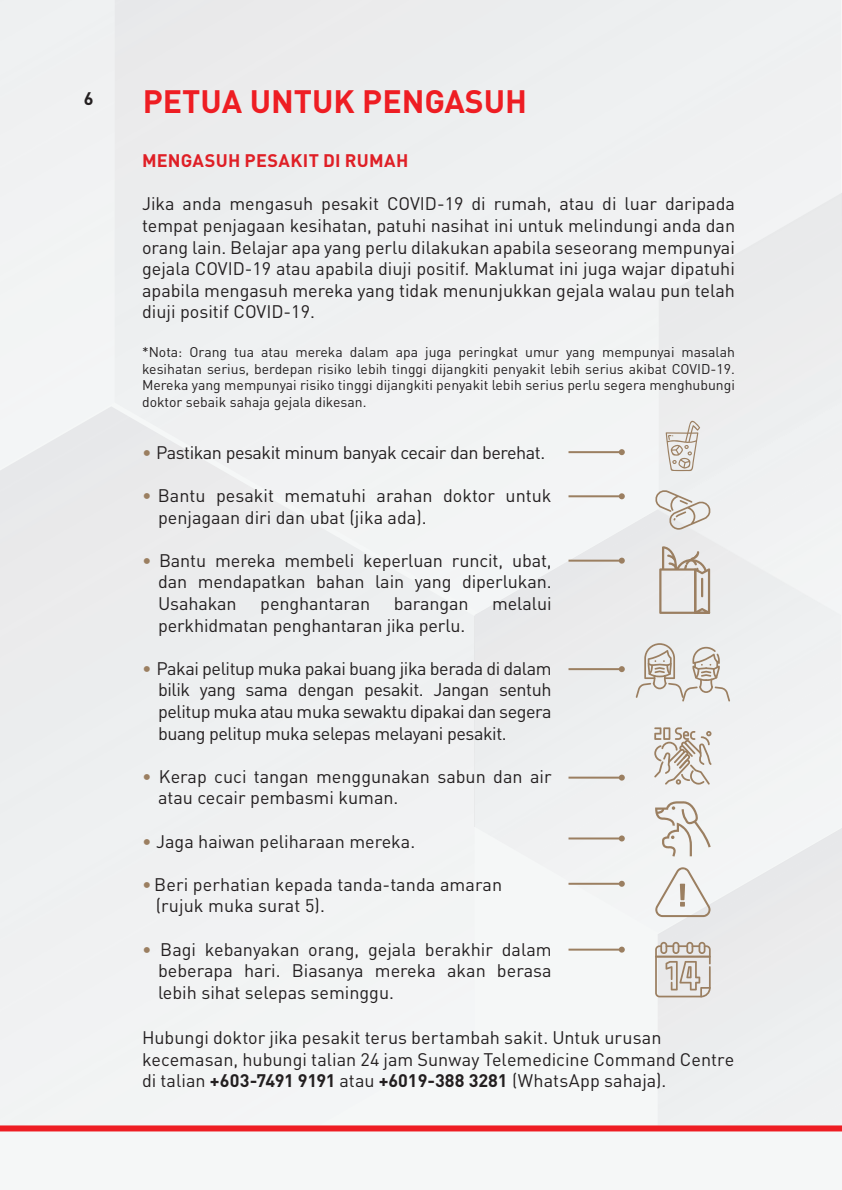
<style>
.page{position:relative;width:842px;height:1190px;background:#f5f7f7}
.page>*{position:absolute;margin:0;border:0;box-sizing:border-box;transform-origin:0 0}
.t1{font:700 32px "DIN Pro";color:#ee1d23}
.t2{font:18px/21.6px "DIN Pro";color:#231f20;text-align:justify}
.t3{font:18px "DIN Pro";letter-spacing:-.025em;color:#231f20}
.t4{font:700 18px "DIN Pro";letter-spacing:.015em;color:#df1f26}
.t5{font:700 18px "DIN Pro";color:#231f20}
.t6{font:14px/16.8px "DIN Pro";color:#231f20;text-align:justify}
.s1{color:#9b7f61}
.s2{font-weight:700}
</style>
<div class="page">
<img style="left:659px;top:510px;width:182px;height:105px">
<img style="left:475px;top:616px;width:1px;height:211px">
<div style="left:114px;top:409px;width:545px;height:203px;background:#ebeced"></div>
<img style="left:576px;top:271px;width:130px;height:274px">
<img style="left:123px;top:408px;width:454px;height:69px">
<img style="left:241px;top:475px;width:336px;height:70px">
<img style="left:359px;top:543px;width:238px;height:69px">
<div style="left:659px;top:194px;width:182px;height:295px;background:#ecedee"></div>
<div style="left:0;top:1125px;width:842px;height:6px;background:#ee1d23"></div>
<hr style="left:568px;top:949px;width:54px;height:2px;background:#9b7f61">
<svg style="left:619px;top:947px;width:6px;height:6px"></svg>
<hr style="left:568px;top:560px;width:54px;height:2px;background:#9b7f61">
<svg style="left:619px;top:558px;width:6px;height:6px"></svg>
<hr style="left:568px;top:451px;width:54px;height:2px;background:#9b7f61">
<svg style="left:619px;top:449px;width:6px;height:6px"></svg>
<hr style="left:568px;top:495px;width:54px;height:2px;background:#9b7f61">
<svg style="left:619px;top:493px;width:6px;height:6px"></svg>
<hr style="left:568px;top:668px;width:54px;height:2px;background:#9b7f61">
<svg style="left:619px;top:666px;width:6px;height:6px"></svg>
<hr style="left:568px;top:777px;width:54px;height:2px;background:#9b7f61">
<svg style="left:619px;top:775px;width:6px;height:6px"></svg>
<svg style="left:659px;top:546px;width:51px;height:68px"></svg>
<svg style="left:636px;top:643px;width:94px;height:58px"></svg>
<svg style="left:654px;top:727px;width:58px;height:58px"></svg>
<svg style="left:666px;top:417px;width:34px;height:54px"></svg>
<svg style="left:655px;top:942px;width:56px;height:55px"></svg>
<svg style="left:475px;top:801px;width:366px;height:132px"></svg>
<svg style="left:655px;top:489px;width:56px;height:41px"></svg>
<p class="t5" style="left:84px;top:87px;width:11px">6</p>
<h1 class="t1" style="left:143px;top:80px;width:386px">PETUA UNTUK PENGASUH</h1>
<p class="t4" style="left:142px;top:148px;width:268px">MENGASUH PESAKIT DI RUMAH</p>
<p class="t2" style="left:142px;top:192px;width:595px">Jika anda mengasuh pesakit COVID-19 di rumah, atau di luar daripada tempat penjagaan kesihatan, patuhi nasihat ini untuk melindungi anda dan orang lain. Belajar apa yang perlu dilakukan apabila seseorang mempunyai gejala COVID-19 atau apabila diuji positif. Maklumat ini juga wajar dipatuhi apabila mengasuh mereka yang tidak menunjukkan gejala walau pun telah diuji positif COVID-19.</p>
<p class="t6" style="left:142px;top:343px;width:594px">*Nota: Orang tua atau mereka dalam apa juga peringkat umur yang mempunyai masalah kesihatan serius, berdepan risiko lebih tinggi dijangkiti penyakit lebih serius akibat COVID-19.<br>Mereka yang mempunyai risiko tinggi dijangkiti penyakit lebih serius perlu segera menghubungi doktor sebaik sahaja gejala dikesan.</p>
<p class="t3" style="left:142px;top:440px;width:405px"><span class="s1">•</span> Pastikan pesakit minum banyak cecair dan berehat.</p>
<p class="t2" style="left:158px;top:484px;width:395px;text-indent:-16px"><span class="s1">•</span> Bantu pesakit mematuhi arahan doktor untuk penjagaan diri dan ubat (jika ada).</p>
<p class="t2" style="left:158px;top:549px;width:395px;text-indent:-16px"><span class="s1">•</span> Bantu mereka membeli keperluan runcit, ubat, dan mendapatkan bahan lain yang diperlukan.<br>Usahakan</p>
<p class="t2" style="left:260px;top:592px;width:111px">penghantaran</p>
<p class="t2" style="left:394px;top:592px;width:76px">barangan</p>
<p class="t2" style="left:492px;top:592px;width:61px">melalui</p>
<p class="t2" style="left:158px;top:614px;width:309px">perkhidmatan penghantaran jika perlu.</p>
<p class="t2" style="left:158px;top:657px;width:395px;text-indent:-16px"><span class="s1">•</span> Pakai pelitup muka pakai buang jika berada di dalam bilik yang sama dengan pesakit. Jangan sentuh pelitup muka atau muka sewaktu dipakai dan segera buang pelitup muka selepas melayani pesakit.</p>
<p class="t2" style="left:158px;top:765px;width:395px;text-indent:-16px"><span class="s1">•</span> Kerap cuci tangan menggunakan sabun dan air atau cecair pembasmi kuman.</p>
<p class="t2" style="left:142px;top:830px;width:275px"><span class="s1">•</span> Jaga haiwan peliharaan mereka.</p>
<p class="t2" style="left:156px;top:873px;width:348px;text-indent:-14px"><span class="s1">•</span>Beri perhatian kepada tanda-tanda amaran (rujuk muka surat 5).</p>
<p class="t2" style="left:158px;top:938px;width:395px;text-indent:-16px"><span class="s1">•</span> Bagi kebanyakan orang, gejala berakhir dalam beberapa hari. Biasanya mereka akan berasa lebih sihat selepas seminggu.</p>
<p class="t2" style="left:142px;top:1026px;width:594px;text-align:left">Hubungi doktor jika pesakit terus bertambah sakit. Untuk urusan kecemasan, hubungi talian 24 jam Sunway Telemedicine Command Centre di talian <span class="s2">+603-7491 9191</span> atau <span class="s2">+6019-388 3281</span> (WhatsApp sahaja).</p>
</div>
